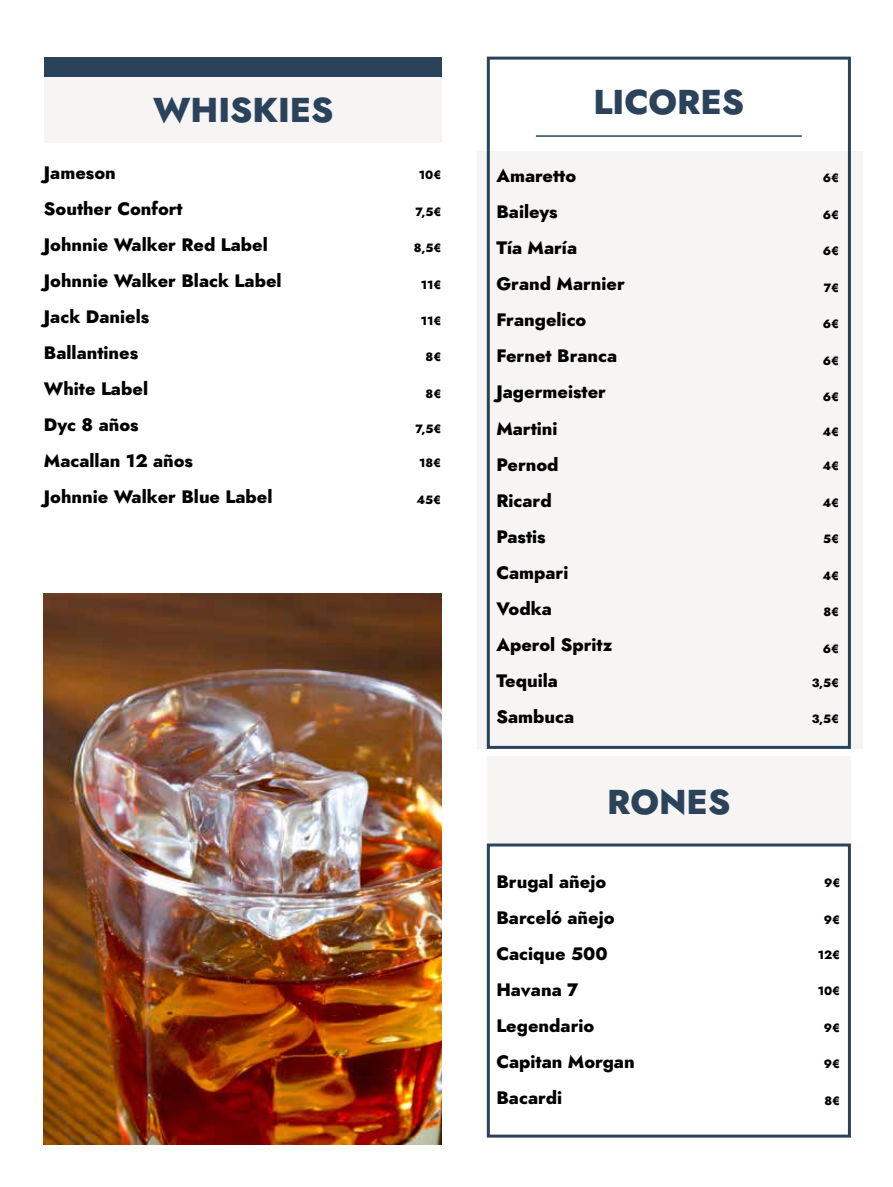
<style>
.page{position:relative;width:893px;height:1187px;background:#fff}
.page>*{position:absolute;margin:0;border:0;box-sizing:border-box;transform-origin:0 0}
.t1{font:italic 800 34.5px "Renner";color:#2b435a}
.t2{font:italic 800 18px/36px "Renner";color:#000}
.t3{font:italic 800 12px "Renner";color:#000}
</style>
<div class="page">
<img style="left:44px;top:593px;width:397px;height:551px">
<div style="left:477px;top:151px;width:385px;height:597px;background:#f7f5f4"></div>
<div style="left:487px;top:756px;width:364px;height:87px;background:#f7f5f4"></div>
<div style="left:487px;top:843px;width:364px;height:294px;border:3px solid #2b435a"></div>
<div style="left:487px;top:57px;width:364px;height:691px;border:3px solid #2b435a"></div>
<div style="left:44px;top:76px;width:397px;height:66px;background:#f7f5f4"></div>
<hr style="left:536px;top:135px;width:266px;height:2px;background:#2b435a">
<div style="left:44px;top:57px;width:397px;height:19px;background:#2b435a"></div>
<h1 class="t1" style="left:153px;top:86px;width:182px">WHISKIES</h1>
<p class="t2" style="left:44px;top:155px;width:239px">Jameson<br>Souther Confort<br>Johnnie Walker Red Label<br>Johnnie Walker Black Label<br>Jack Daniels<br>Ballantines<br>White Label<br>Dyc 8 años<br>Macallan 12 años<br>Johnnie Walker Blue Label</p>
<h1 class="t1" style="left:593px;top:78px;width:152px">LICORES</h1>
<p class="t3" style="left:419px;top:166px;width:24px">10€</p>
<p class="t3" style="left:416px;top:203px;width:27px">7,5€</p>
<p class="t3" style="left:414px;top:239px;width:29px">8,5€</p>
<p class="t3" style="left:421px;top:276px;width:22px">11€</p>
<p class="t3" style="left:421px;top:312px;width:22px">11€</p>
<p class="t3" style="left:426px;top:349px;width:17px">8€</p>
<p class="t3" style="left:426px;top:385px;width:17px">8€</p>
<p class="t3" style="left:416px;top:420px;width:27px">7,5€</p>
<p class="t3" style="left:419px;top:454px;width:24px">18€</p>
<p class="t3" style="left:416px;top:491px;width:26px">45€</p>
<p class="t2" style="left:496px;top:158px;width:130px">Amaretto<br>Baileys<br>Tía María<br>Grand Marnier<br>Frangelico<br>Fernet Branca<br>Jagermeister<br>Martini<br>Pernod<br>Ricard<br>Pastis<br>Campari<br>Vodka<br>Aperol Spritz<br>Tequila<br>Sambuca</p>
<p class="t3" style="left:823px;top:170px;width:18px">6€</p>
<p class="t3" style="left:823px;top:206px;width:18px">6€</p>
<p class="t3" style="left:823px;top:242px;width:18px">6€</p>
<p class="t3" style="left:824px;top:279px;width:17px">7€</p>
<p class="t3" style="left:823px;top:315px;width:18px">6€</p>
<p class="t3" style="left:823px;top:352px;width:18px">6€</p>
<p class="t3" style="left:823px;top:388px;width:18px">6€</p>
<p class="t3" style="left:822px;top:423px;width:18px">4€</p>
<p class="t3" style="left:822px;top:457px;width:18px">4€</p>
<p class="t3" style="left:822px;top:494px;width:18px">4€</p>
<p class="t3" style="left:823px;top:530px;width:18px">5€</p>
<p class="t3" style="left:822px;top:567px;width:18px">4€</p>
<p class="t3" style="left:823px;top:603px;width:17px">8€</p>
<p class="t3" style="left:823px;top:640px;width:18px">6€</p>
<p class="t3" style="left:812px;top:674px;width:29px">3,5€</p>
<p class="t3" style="left:812px;top:709px;width:29px">3,5€</p>
<h1 class="t1" style="left:607px;top:777px;width:125px">RONES</h1>
<p class="t2" style="left:496px;top:863px;width:140px">Brugal añejo<br>Barceló añejo<br>Cacique 500<br>Havana 7<br>Legendario<br>Capitan Morgan<br>Bacardi</p>
<p class="t3" style="left:824px;top:874px;width:18px">9€</p>
<p class="t3" style="left:824px;top:911px;width:18px">9€</p>
<p class="t3" style="left:818px;top:946px;width:24px">12€</p>
<p class="t3" style="left:818px;top:982px;width:24px">10€</p>
<p class="t3" style="left:824px;top:1019px;width:18px">9€</p>
<p class="t3" style="left:824px;top:1055px;width:18px">9€</p>
<p class="t3" style="left:824px;top:1091px;width:17px">8€</p>
</div>
